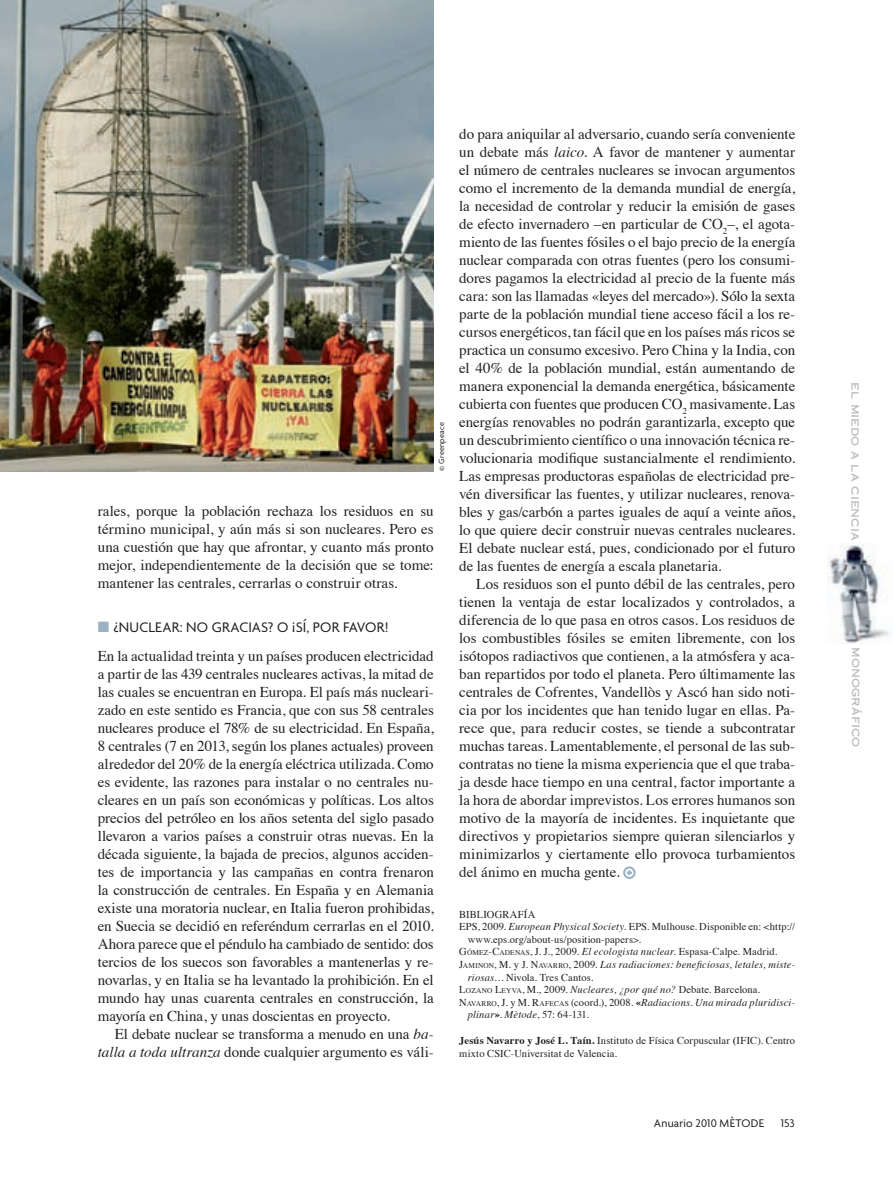
<style>
.page{position:relative;width:893px;height:1191px;background:#fff}
.page>*{position:absolute;margin:0;border:0;box-sizing:border-box;transform-origin:0 0}
.t1{font:15px/18px "Times";letter-spacing:-.005em;color:#231f20;text-align:justify}
.t2{font:15px "Agenda";color:#231f20}
.t3{font:12px "Copperplate Thirty One AB";letter-spacing:.005em;color:#bcbdc0}
.t4{font:12px "Agenda";letter-spacing:.015em;color:#231f20}
.t5{font:10.5px/12.6px "Times";letter-spacing:.01em;color:#231f20}
.t6{font:italic 10.5px "Times";letter-spacing:.02em;color:#231f20}
.t7{font:8.25px "Agenda";letter-spacing:.02em;color:#231f20}
.s1{color:#9ab2c1}
.s2{font-style:italic}
.s3{font-size:7.35px}
.s4{font-style:normal}
.s5{font-style:normal;font-size:7.35px}
.s6{font-weight:700;font-style:normal}
.s7{font-weight:700}
</style>
<div class="page">
<img style="left:828px;top:544px;width:63px;height:100px">
<img style="left:0;top:0;width:434px;height:471px">
<div style="left:623px;top:866px;width:13px;height:13px;border:2px solid #9ab2c1;border-radius:50%"></div>
<svg style="left:627px;top:870px;width:5px;height:5px"></svg>
<p class="t7" style="left:438px;top:471px;width:50px;rotate:-90deg">© Greenpeace</p>
<p class="t1" style="left:98px;top:503px;width:337px">rales, porque la población rechaza los residuos en su término municipal, y aún más si son nucleares. Pero es una cuestión que hay que afrontar, y cuanto más pronto mejor, independientemente de la decisión que se tome: mantener las centrales, cerrarlas o construir otras.</p>
<p class="t2" style="left:98px;top:621px;width:292px"><span class="s1">■</span> ¿NUCLEAR: NO GRACIAS? O ¡SÍ, POR FAVOR!</p>
<p class="t1" style="left:98px;top:648px;width:338px">En la actualidad treinta y un países producen electricidad a partir de las 439 centrales nucleares activas, la mitad de las cuales se encuentran en Europa. El país más nucleari&shy;zado en este sentido es Francia, que con sus 58 centrales nucleares produce el 78% de su electricidad. En España, 8 centrales (7 en 2013, según los planes actuales) proveen alrededor del 20% de la energía eléctrica utilizada. Como es evidente, las razones para instalar o no centrales nu&shy;cleares en un país son económicas y políticas. Los altos precios del petróleo en los años setenta del siglo pasado llevaron a varios países a construir otras nuevas. En la década siguiente, la bajada de precios, algunos acciden&shy;tes de importancia y las campañas en contra frenaron la construcción de centrales. En España y en Alemania existe una moratoria nuclear, en Italia fueron prohibidas, en Suecia se decidió en referéndum cerrarlas en el 2010.<br>Ahora parece que el péndulo ha cambiado de sentido: dos tercios de los suecos son favorables a mantenerlas y re&shy;novarlas, y en Italia se ha levantado la prohibición. En el mundo hay unas cuarenta centrales en construcción, la mayoría en China, y unas doscientas en proyecto.</p>
<p class="t1" style="left:98px;top:1026px;width:337px;text-align:right">El debate nuclear se transforma a menudo en una <span class="s2">ba&shy;talla a toda ultranza</span> donde cualquier argumento es váli-</p>
<p class="t1" style="left:459px;top:126px;width:338px">do para aniquilar al adversario, cuando sería conveniente un debate más <span class="s2">laico</span>. A favor de mantener y aumentar el número de centrales nucleares se invocan argumentos como el incremento de la demanda mundial de energía, la necesidad de controlar y reducir la emisión de gases de efecto invernadero –en particular de CO<sub>2</sub>–, el agota&shy;miento de las fuentes fósiles o el bajo precio de la energía nuclear comparada con otras fuentes (pero los consumi&shy;dores pagamos la electricidad al precio de la fuente más cara: son las llamadas «leyes del mercado»). Sólo la sexta parte de la población mundial tiene acceso fácil a los re&shy;cursos energéticos, tan fácil que en los países más ricos se practica un consumo excesivo. Pero China y la India, con el 40% de la población mundial, están aumentando de manera exponencial la demanda energética, básicamente cubierta con fuentes que producen CO<sub>2</sub> masivamente. Las energías renovables no podrán garantizarla, excepto que un descubrimiento científico o una innovación técnica re&shy;volucionaria modifique sustancialmente el rendimiento.<br>Las empresas productoras españolas de electricidad pre&shy;vén diversificar las fuentes, y utilizar nucleares, renova&shy;bles y gas/carbón a partes iguales de aquí a veinte años, lo que quiere decir construir nuevas centrales nucleares.<br>El debate nuclear está, pues, condicionado por el futuro de las fuentes de energía a escala planetaria.</p>
<p class="t1" style="left:459px;top:576px;width:338px;text-indent:17px">Los residuos son el punto débil de las centrales, pero tienen la ventaja de estar localizados y controlados, a diferencia de lo que pasa en otros casos. Los residuos de los combustibles fósiles se emiten libremente, con los isótopos radiactivos que contienen, a la at mósfera y aca&shy;ban repartidos por todo el planeta. Pero últimamente las centrales de Cofrentes, Vandellòs y Ascó han sido noti&shy;cia por los incidentes que han tenido lugar en ellas. Pa&shy;rece que, para reducir costes, se tiende a subcontratar muchas tareas. Lamentablemente, el personal de las sub&shy;contratas no tiene la misma experiencia que el que traba&shy;ja desde hace tiempo en una central, factor importante a la hora de abordar imprevistos. Los errores humanos son motivo de la mayoría de incidentes. Es inquietante que directivos y propietarios siempre quieran silenciarlos y minimizarlos y ciertamente ello provoca turbamientos del ánimo en mucha gente.</p>
<p class="t5" style="left:459px;top:908px;width:78px">BIBLIOGRAFÍA</p>
<p class="t5" style="left:459px;top:921px;width:337px">EPS, 2009. <span class="s2">European Physical Society.</span> EPS. Mulhouse. Disponible en: &lt;http://</p>
<p class="t5" style="left:468px;top:933px;width:175px">www.eps.org/about-us/position-papers&gt;.</p>
<p class="t5" style="left:459px;top:946px;width:320px">G<span class="s3">ÓMEZ</span>-C<span class="s3">ADENAS</span>, J. J., 2009. <span class="s2">El ecologista nuclear.</span> Espasa-Calpe. Madrid.</p>
<p class="t6" style="left:459px;top:960px;width:337px"><span class="s4">J</span><span class="s5">AMINON</span><span class="s4">, M. y J. N</span><span class="s5">AVARRO</span><span class="s4">, 2009.</span> Las radiaciones: beneficiosas, letales, miste-</p>
<p class="t5" style="left:468px;top:971px;width:127px"><span class="s2">riosas…</span> Nivola. Tres Cantos.</p>
<p class="t5" style="left:459px;top:984px;width:302px">L<span class="s3">OZANO</span> L<span class="s3">EYVA</span>, M., 2009. <span class="s2">Nucleares, ¿por qué no?</span> Debate. Barcelona.</p>
<p class="t6" style="left:459px;top:997px;width:337px"><span class="s4">N</span><span class="s5">AVARRO</span><span class="s4">, J. y M. R</span><span class="s5">AFECAS</span> <span class="s4">(coord.), 2008.</span> <span class="s6">«</span>Radiacions. Una mirada pluridisci-</p>
<p class="t6" style="left:468px;top:1010px;width:123px">plinar<span class="s6">»</span>. Mètode<span class="s4">, 57: 64-131.</span></p>
<p class="t5" style="left:459px;top:1035px;width:337px"><span class="s7">Jesús Navarro y José L. Taín.</span> Instituto de Física Corpuscular <span class="s7">(</span>IFIC). Centro mixto CSIC-Universitat de Valencia.</p>
<p class="t4" style="left:654px;top:1118px;width:112px">Anuario 2010 MÈTODE</p>
<p class="t4" style="left:781px;top:1118px;width:16px">153</p>
<p class="t3" style="left:863px;top:382px;width:160px;rotate:90deg">el miedo a la ciencia</p>
<p class="t3" style="left:863px;top:647px;width:102px;rotate:90deg">monográfico</p>
</div>
